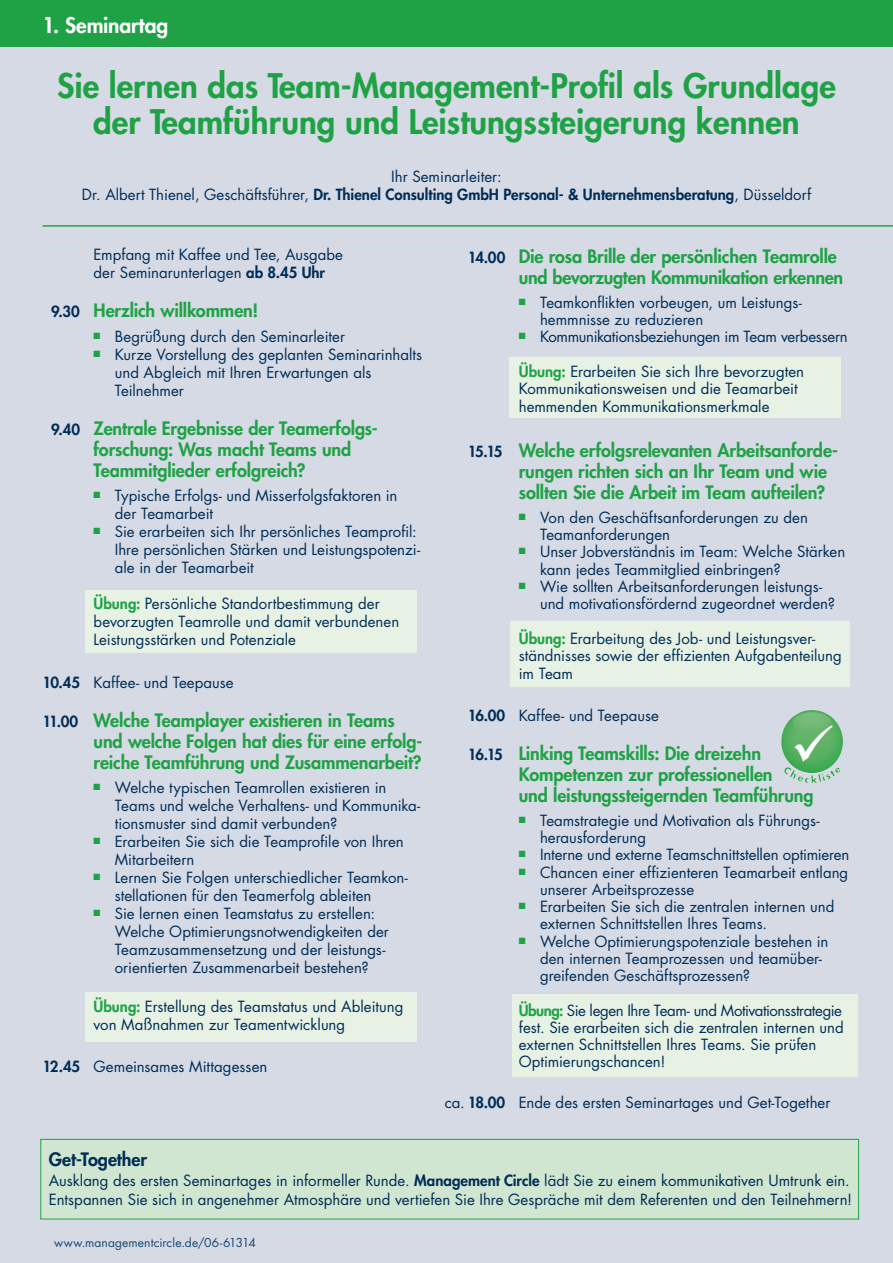
<style>
.page{position:relative;width:893px;height:1263px;background:#fff}
.page>*{position:absolute;margin:0;border:0;box-sizing:border-box;transform-origin:0 0}
.t1{font:800 33px/36px "Futura Std";color:#1fa245;text-align:center}
.t2{font:800 21px "Futura Std";letter-spacing:-.005em;color:#fff}
.t3{font:800 18px/21px "Futura Std";letter-spacing:-.01em;color:#1fa245}
.t4{font:800 18px "Futura Std";letter-spacing:-.005em;color:#002d56}
.t5{font:15px/18px "Futura Std";color:#002d56}
.t6{font:15px "Futura Std";letter-spacing:-.02em;color:#002d56}
.t7{font:12px "Futura Std";letter-spacing:.01em;color:#18486f}
.s1{font-weight:800}
.s2{font-size:15px;color:#002d56}
.s3{font-weight:800;color:#1fa245}
</style>
<div class="page">
<div style="left:0;top:21px;width:893px;height:1242px;background:#d6dae5"></div>
<div style="left:0;top:0;width:893px;height:47px;background:#1fa245"></div>
<hr style="left:43px;top:225px;width:850px;height:2px;background:#1fa245">
<div style="left:40px;top:1138px;width:819px;height:82px;background:#d1e6d0"></div>
<img style="left:781px;top:710px;width:28px;height:62px">
<div style="left:85px;top:591px;width:332px;height:62px;background:#e7f2e5"></div>
<div style="left:85px;top:992px;width:332px;height:49px;background:#e7f2e5"></div>
<div style="left:509px;top:358px;width:332px;height:60px;background:#e7f2e5"></div>
<div style="left:510px;top:621px;width:340px;height:65px;background:#e7f2e5"></div>
<div style="left:512px;top:995px;width:345px;height:82px;background:#e7f2e5"></div>
<h2 class="t2" style="left:43px;top:12px;width:127px">1. Seminartag</h2>
<h1 class="t1" style="left:57px;top:68px;width:780px">Sie lernen das Team-Management-Profil als Grundlage der Teamführung und Leistungssteigerung kennen</h1>
<p class="t5" style="left:82px;top:168px;width:731px;text-align:center">Ihr Seminarleiter:<br>Dr. Albert Thienel, Geschäftsführer, <span class="s1">Dr. Thienel Consulting GmbH Personal- &amp; Unternehmensberatung</span>, Düsseldorf</p>
<p class="t5" style="left:94px;top:246px;width:251px">Empfang mit Kaffee und Tee, Ausgabe der Seminarunterlagen <span class="s1">ab 8.45 Uhr</span></p>
<p class="t3" style="left:51px;top:300px;width:209px"><span class="s2">9.30</span> Herzlich willkommen!</p>
<p class="t5" style="left:94px;top:327px;width:253px"><sup>■</sup> Begrüßung durch den Seminarleiter</p>
<p class="t5" style="left:115px;top:345px;width:309px;text-indent:-21px"><sup>■</sup> Kurze Vorstellung des geplanten Seminarinhalts und Abgleich mit Ihren Erwartungen als<br>Teilnehmer</p>
<p class="t3" style="left:94px;top:418px;width:286px;text-indent:-42px"><span class="s2">9.40</span> Zentrale Ergebnisse der Teamerfolgs&shy;forschung: Was macht Teams und<br>Teammitglieder erfolgreich?</p>
<p class="t5" style="left:115px;top:487px;width:284px;text-indent:-21px"><sup>■</sup> Typische Erfolgs- und Misserfolgsfaktoren in der Teamarbeit</p>
<p class="t5" style="left:115px;top:523px;width:307px;text-indent:-21px"><sup>■</sup> Sie erarbeiten sich Ihr persönliches Teamprofil:<br>Ihre persönlichen Stärken und Leistungspotenzi&shy;ale in der Teamarbeit</p>
<p class="t5" style="left:94px;top:595px;width:307px"><span class="s3">Übung:</span> Persönliche Standortbestimmung der bevorzugten Teamrolle und damit verbundenen<br>Leistungsstärken und Potenziale</p>
<p class="t5" style="left:43px;top:673px;width:193px"><span class="s1">10.45</span> Kaffee- und Teepause</p>
<p class="t3" style="left:94px;top:709px;width:330px;text-indent:-51px"><span class="s2">11.00</span> Welche Teamplayer existieren in Teams und welche Folgen hat dies für eine erfolg&shy;reiche Teamführung und Zusammenarbeit?</p>
<p class="t5" style="left:115px;top:779px;width:307px;text-indent:-21px"><sup>■</sup> Welche typischen Teamrollen existieren in<br>Teams und welche Verhaltens- und Kommunika&shy;tionsmuster sind damit verbunden?</p>
<p class="t5" style="left:115px;top:833px;width:291px;text-indent:-21px"><sup>■</sup> Erarbeiten Sie sich die Teamprofile von Ihren<br>Mitarbeitern</p>
<p class="t5" style="left:115px;top:869px;width:295px;text-indent:-21px"><sup>■</sup> Lernen Sie Folgen unterschiedlicher Teamkon&shy;stellationen für den Teamerfolg ableiten</p>
<p class="t5" style="left:115px;top:905px;width:276px;text-indent:-21px"><sup>■</sup> Sie lernen einen Teamstatus zu erstellen:<br>Welche Optimierungsnotwendigkeiten der Teamzusammensetzung und der leistungs&shy;orientierten Zusammenarbeit bestehen?</p>
<p class="t5" style="left:94px;top:998px;width:311px"><span class="s3">Übung:</span> Erstellung des Teamstatus und Ableitung von Maßnahmen zur Teamentwicklung</p>
<p class="t5" style="left:43px;top:1058px;width:226px"><span class="s1">12.45</span> Gemeinsames Mittagessen</p>
<p class="t3" style="left:519px;top:246px;width:326px;text-indent:-51px"><span class="s2">14.00</span> Die rosa Brille der persönlichen Teamrolle und bevorzugten Kommunikation erkennen</p>
<p class="t5" style="left:540px;top:294px;width:263px;line-height:17.2px;text-indent:-21px"><sup>■</sup> Teamkonflikten vorbeugen, um Leistungs&shy;hemmnisse zu reduzieren</p>
<p class="t6" style="left:519px;top:327px;width:330px"><sup>■</sup> Kommunikationsbeziehungen im Team verbessern</p>
<p class="t5" style="left:519px;top:362px;width:287px"><span class="s3">Übung:</span> Erarbeiten Sie sich Ihre bevorzugten<br>Kommunikationsweisen und die Teamarbeit hemmenden Kommunikationsmerkmale</p>
<p class="t3" style="left:519px;top:440px;width:321px;text-indent:-51px"><span class="s2">15.15</span> Welche erfolgsrelevanten Arbeitsanforde&shy;rungen richten sich an Ihr Team und wie sollten Sie die Arbeit im Team aufteilen?</p>
<p class="t5" style="left:540px;top:509px;width:269px;line-height:17.2px;text-indent:-21px"><sup>■</sup> Von den Geschäftsanforderungen zu den<br>Teamanforderungen</p>
<p class="t5" style="left:540px;top:543px;width:307px;line-height:17.2px;text-indent:-21px"><sup>■</sup> Unser Jobverständnis im Team: Welche Stärken kann jedes Teammitglied einbringen?</p>
<p class="t5" style="left:540px;top:578px;width:297px;line-height:17.2px;text-indent:-21px"><sup>■</sup> Wie sollten Arbeitsanforderungen leistungs&shy;und motivationsfördernd zugeordnet werden?</p>
<p class="t5" style="left:519px;top:629px;width:325px"><span class="s3">Übung:</span> Erarbeitung des Job- und Leistungsver&shy;ständnisses sowie der effizienten Aufgabenteilung im Team</p>
<p class="t5" style="left:468px;top:707px;width:193px"><span class="s1">16.00</span> Kaffee- und Teepause</p>
<p class="t3" style="left:519px;top:743px;width:296px;text-indent:-51px"><span class="s2">16.15</span> Linking Teamskills: Die dreizehn<br>Kompetenzen zur professionellen<br>und leistungssteigernden Teamführung</p>
<p class="t5" style="left:540px;top:812px;width:281px;line-height:17.2px;text-indent:-21px"><sup>■</sup> Teamstrategie und Motivation als Führungs&shy;herausforderung</p>
<p class="t5" style="left:519px;top:846px;width:332px"><sup>■</sup> Interne und externe Teamschnittstellen optimieren</p>
<p class="t5" style="left:540px;top:864px;width:310px;line-height:17.2px;text-indent:-21px"><sup>■</sup> Chancen einer effizienteren Teamarbeit entlang unserer Arbeitsprozesse</p>
<p class="t5" style="left:540px;top:898px;width:296px;line-height:17.2px;text-indent:-21px"><sup>■</sup> Erarbeiten Sie sich die zentralen internen und externen Schnittstellen Ihres Teams.</p>
<p class="t5" style="left:540px;top:933px;width:290px;line-height:17.2px;text-indent:-21px"><sup>■</sup> Welche Optimierungspotenziale bestehen in den internen Teamprozessen und teamüber&shy;greifenden Geschäftsprozessen?</p>
<p class="t5" style="left:519px;top:1002px;width:327px;line-height:17.2px"><span class="s3">Übung:</span> Sie legen Ihre Team- und Motivationsstrategie fest. Sie erarbeiten sich die zentralen internen und externen Schnittstellen Ihres Teams. Sie prüfen Optimierungschancen!</p>
<p class="t5" style="left:445px;top:1094px;width:387px">ca. <span class="s1">18.00</span> Ende des ersten Seminartages und Get-Together</p>
<p class="t4" style="left:49px;top:1148px;width:100px">Get-Together</p>
<p class="t5" style="left:49px;top:1171px;width:805px;line-height:19.5px">Ausklang des ersten Seminartages in informeller Runde. <span class="s1">Management Circle</span> lädt Sie zu einem kommunikativen Umtrunk ein.<br>Entspannen Sie sich in angenehmer Atmosphäre und vertiefen Sie Ihre Gespräche mit dem Referenten und den Teilnehmern!</p>
<p class="t7" style="left:54px;top:1235px;width:204px">www.managementcircle.de/06-61314</p>
</div>
